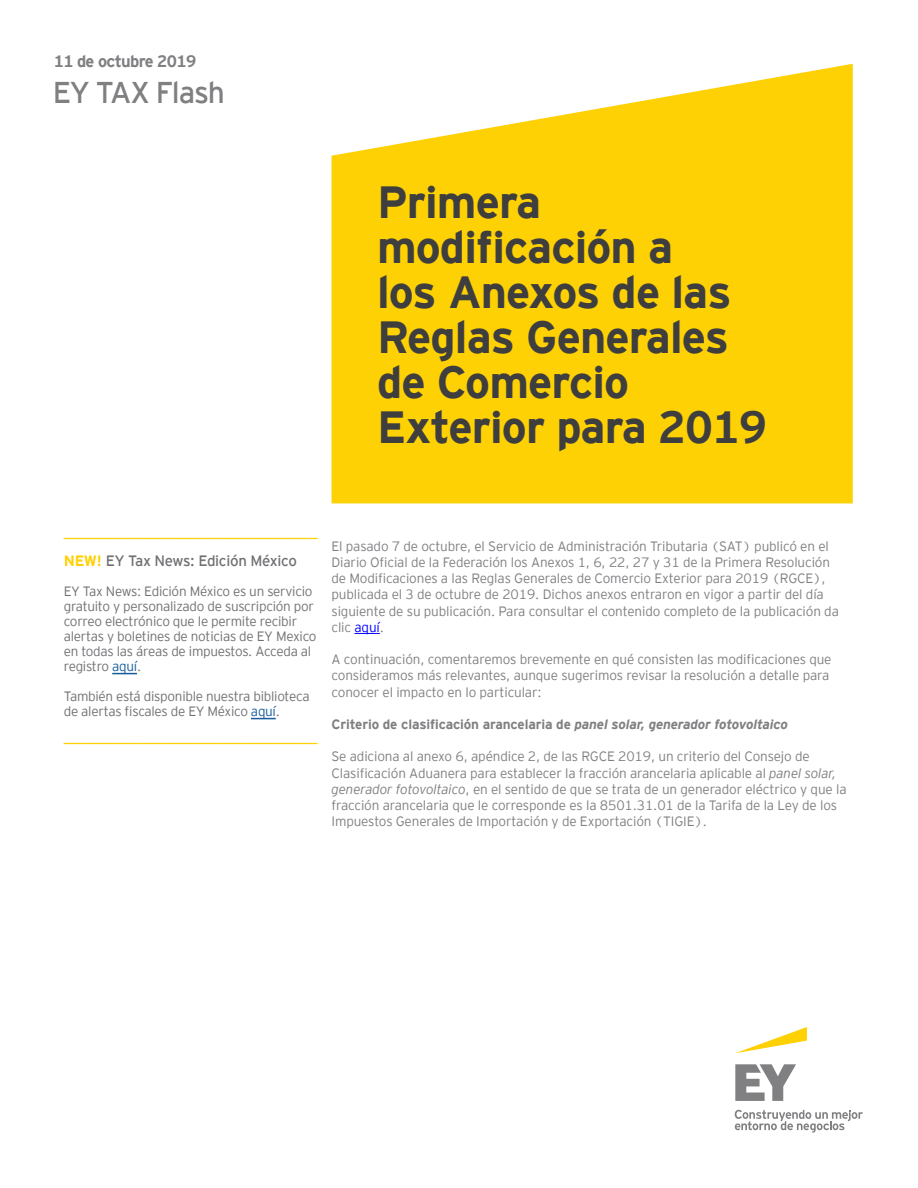
<style>
.page{position:relative;width:918px;height:1188px;background:#fff}
.page>*{position:absolute;margin:0;border:0;box-sizing:border-box;transform-origin:0 0}
.t1{font:700 45px/45px "EY Interstate";letter-spacing:-.02em;color:#3e3e3f}
.t2{font:30px "EY Interstate";letter-spacing:-.04em;color:#808083}
.t3{font:700 16.5px "EY Interstate";letter-spacing:-.04em;color:#808083}
.t4{font:15px "EY Interstate";letter-spacing:-.02em;color:#717074}
.t5{font:300 13.5px/16.2px "EY Interstate";letter-spacing:-.01em;color:#808083}
.t6{font:300 13.5px/15px "EY Interstate";letter-spacing:-.02em;color:#717074}
.t7{font:700 13.5px "EY Interstate";letter-spacing:-.01em;color:#808083}
.t8{font:700 11.25px "EY Interstate";color:#fed105}
.s1{font-weight:700;color:#fed105}
.s2{color:#175d9e}
.s3{color:#0002ff}
.s4{font-style:italic}
</style>
<div class="page">
<svg style="left:354px;top:633px;width:26px;height:1px"></svg>
<svg style="left:332px;top:64px;width:521px;height:440px;background:#fed51f"></svg>
<svg style="left:735px;top:1064px;width:61px;height:37px"></svg>
<svg style="left:735px;top:1110px;width:128px;height:23px"></svg>
<svg style="left:736px;top:1027px;width:71px;height:26px"></svg>
<svg style="left:112px;top:673px;width:25px;height:1px"></svg>
<svg style="left:251px;top:718px;width:25px;height:1px"></svg>
<p class="t3" style="left:54px;top:52px;width:144px">11 de octubre 2019</p>
<p class="t2" style="left:53px;top:75px;width:174px">EY TAX Flash</p>
<p class="t1" style="left:377px;top:179px;width:356px">Primera modificación a los Anexos de las<br>Reglas Generales</p>
<p class="t1" style="left:377px;top:359px;width:391px">de Comercio<br>Exterior para 2019</p>
<p class="t8" style="left:64px;top:527px;width:256px">_______________________________________________</p>
<p class="t4" style="left:64px;top:553px;width:235px"><span class="s1">NEW!</span> EY Tax News: Edición México</p>
<p class="t6" style="left:64px;top:584px;width:254px">EY Tax News: Edición México es un servicio gratuito y personalizado de suscripción por correo electrónico que le permite recibir alertas y boletines de noticias de EY Mexico en todas las áreas de impuestos. Acceda al registro <span class="s2">aquí</span>.</p>
<p class="t6" style="left:64px;top:689px;width:247px">También está disponible nuestra biblioteca de alertas fiscales de EY México <span class="s2">aquí</span>.</p>
<p class="t8" style="left:64px;top:732px;width:256px">_______________________________________________</p>
<p class="t5" style="left:332px;top:538px;width:509px">El pasado 7 de octubre, el Servicio de Administración Tributaria (SAT) publicó en el Diario Oficial de la Federación los Anexos 1, 6, 22, 27 y 31 de la Primera Resolución de Modificaciones a las Reglas Generales de Comercio Exterior para 2019 (RGCE), publicada el 3 de octubre de 2019. Dichos anexos entraron en vigor a partir del día siguiente de su publicación. Para consultar el contenido completo de la publicación da clic <span class="s3">aquí</span>.</p>
<p class="t5" style="left:332px;top:651px;width:502px">A continuación, comentaremos brevemente en qué consisten las modificaciones que consideramos más relevantes, aunque sugerimos revisar la resolución a detalle para conocer el impacto en lo particular:</p>
<p class="t7" style="left:332px;top:717px;width:458px">Criterio de clasificación arancelaria de <span class="s4">panel solar, generador fotovoltaico</span></p>
<p class="t5" style="left:332px;top:748px;width:517px">Se adiciona al anexo 6, apéndice 2, de las RGCE 2019, un criterio del Consejo de Clasificación Aduanera para establecer la fracción arancelaria aplicable al <span class="s4">panel solar, generador fotovoltaico</span>, en el sentido de que se trata de un generador eléctrico y que la fracción arancelaria que le corresponde es la 8501.31.01 de la Tarifa de la Ley de los Impuestos Generales de Importación y de Exportación (TIGIE).</p>
</div>
